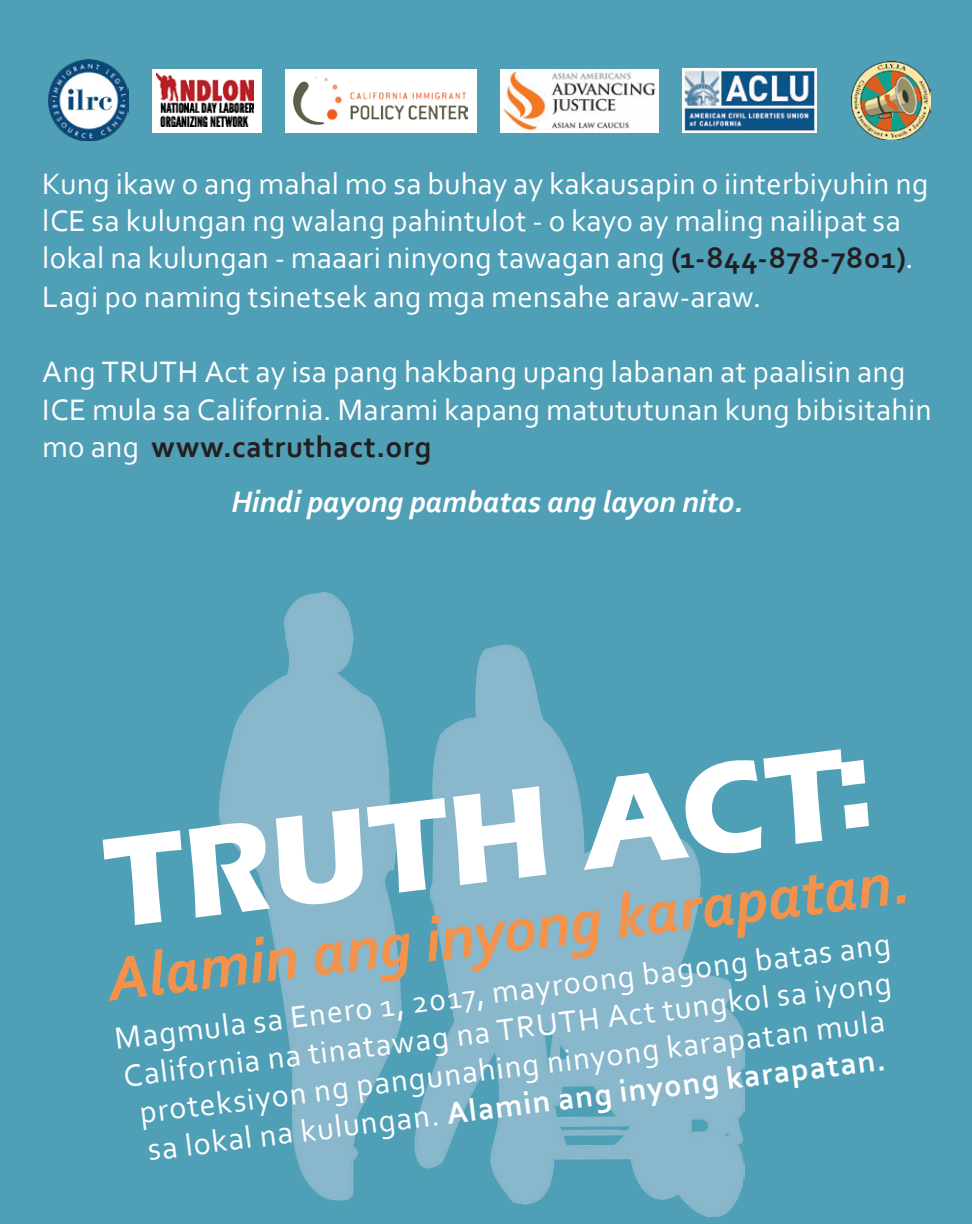
<style>
.page{position:relative;width:972px;height:1224px;background:#4f9fb7}
.page>*{position:absolute;margin:0;border:0;box-sizing:border-box;transform-origin:0 0}
.t1{font:700 132.8px "Eras ITC";color:#fff;scale:.94 1}
.t2{font:italic 700 64px "Corbel";color:#f2924b}
.t3{font:32px/38px "Corbel";color:#fff;text-align:center}
.t4{font:31.2px/37.6px "Corbel";letter-spacing:.01em;color:#fff}
.t5{font:italic 700 31.2px "Corbel";color:#fff}
.s1{font-weight:700;color:#231f20}
.s2{font-weight:700}
</style>
<div class="page">
<img style="left:219px;top:592px;width:525px;height:625px">
<div style="left:285px;top:69px;width:191px;height:64px;background:#fff"></div>
<img style="left:294px;top:77px;width:173px;height:47px">
<div style="left:152px;top:69px;width:109px;height:63px;background:#fff"></div>
<img style="left:157px;top:73px;width:96px;height:54px">
<img style="left:500px;top:69px;width:158px;height:63px">
<img style="left:682px;top:69px;width:135px;height:63px">
<img style="left:852px;top:61px;width:78px;height:78px">
<img style="left:48px;top:60px;width:80px;height:80px">
<p class="t4" style="left:42px;top:164px;width:888px">Kung ikaw o ang mahal mo sa buhay ay kakausapin o iinterbiyuhin ng lCE sa kulungan ng walang pahintulot - o kayo ay maling nailipat sa lokal na kulungan - maaari ninyong tawagan ang <span class="s1">(1-844-878-7801)</span>.<br>Lagi po naming tsinetsek ang mga mensahe araw-araw.</p>
<p class="t4" style="left:42px;top:353px;width:891px">Ang TRUTH Act ay isa pang hakbang upang labanan at paalisin ang<br>ICE mula sa California. Marami kapang matututunan kung bibisitahin mo ang <span class="s1">www.catruthact.org</span></p>
<p class="t5" style="left:231px;top:482px;width:513px">Hindi payong pambatas ang layon nito.</p>
<p class="t1" style="left:96px;top:808px;width:824px;rotate:-7deg">TRUTH ACT:</p>
<p class="t2" style="left:103px;top:940px;width:808px;rotate:-7deg">Alamin ang inyong karapatan.</p>
<p class="t3" style="left:113px;top:1019px;width:783px;rotate:-7deg">Magmula sa Enero 1, 2017, mayroong bagong batas ang California na tinatawag na TRUTH Act tungkol sa iyong proteksiyon ng pangunahing ninyong karapatan mula sa lokal na kulungan. <span class="s2">Alamin ang inyong karapatan.</span></p>
</div>
